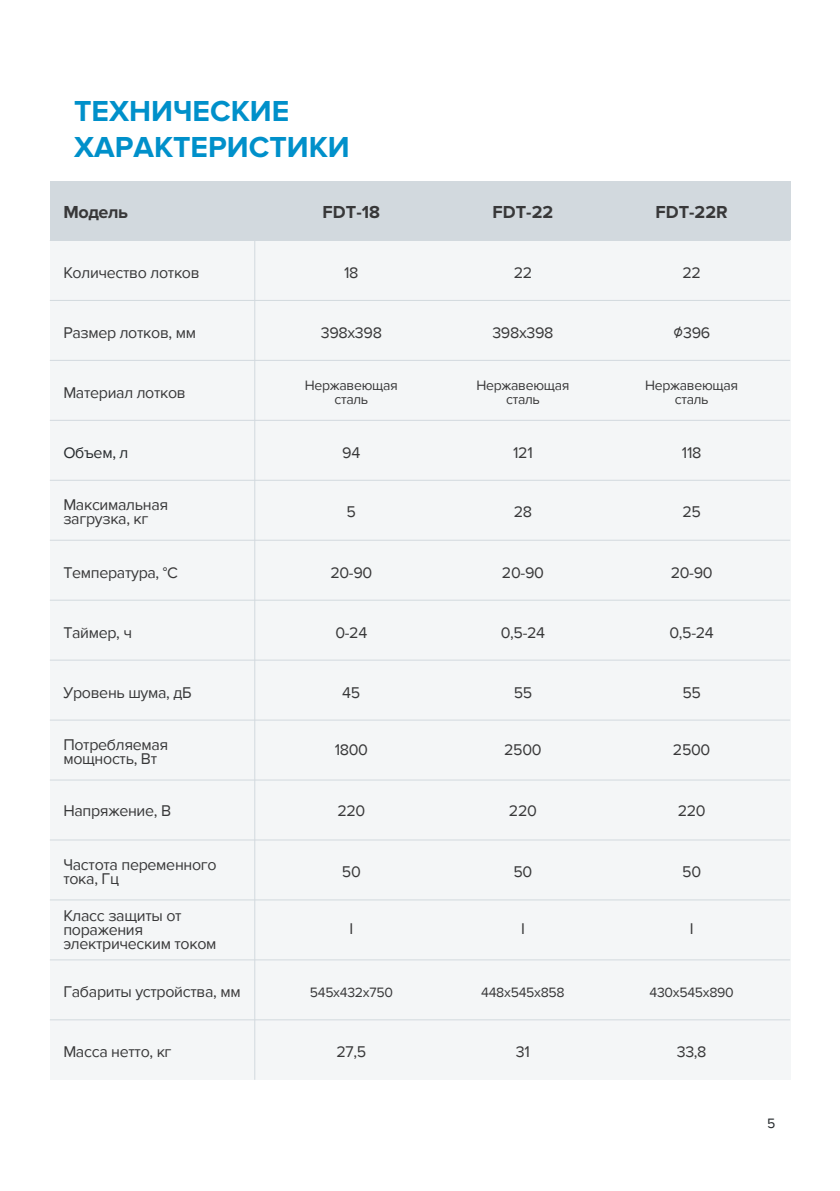
<style>
.page{position:relative;width:840px;height:1191px;background:#fff}
.page>*{position:absolute;margin:0;border:0;box-sizing:border-box;transform-origin:0 0}
.t1{font:700 30px/36px "Proxima Nova";color:#0090ca}
.t2{font:700 18px "Proxima Nova";color:#383839}
.t3{font:16px/14px "Proxima Nova";letter-spacing:-.02em;color:#383839}
.t4{font:16px "Proxima Nova";letter-spacing:-.02em;color:#262a2d}
.t5{font:14px/14px "Proxima Nova";letter-spacing:-.02em;color:#383839;text-align:center}
.t6{font:14px "Proxima Nova";color:#262a2d}
.s1{font-family:"GOST Common"}
</style>
<div class="page">
<div style="left:50px;top:180px;width:739px;height:60px;background:#d2d9de"></div>
<div style="left:50px;top:240px;width:739px;height:60px;background:#f4f6f7"></div>
<div style="left:50px;top:300px;width:739px;height:60px;background:#f4f6f7"></div>
<div style="left:50px;top:360px;width:739px;height:60px;background:#f4f6f7"></div>
<div style="left:50px;top:420px;width:739px;height:60px;background:#f4f6f7"></div>
<div style="left:50px;top:480px;width:739px;height:60px;background:#f4f6f7"></div>
<div style="left:50px;top:540px;width:739px;height:60px;background:#f4f6f7"></div>
<div style="left:50px;top:600px;width:739px;height:60px;background:#f4f6f7"></div>
<div style="left:50px;top:660px;width:739px;height:60px;background:#f4f6f7"></div>
<div style="left:50px;top:720px;width:739px;height:60px;background:#f4f6f7"></div>
<div style="left:50px;top:780px;width:739px;height:60px;background:#f4f6f7"></div>
<div style="left:50px;top:840px;width:739px;height:60px;background:#f4f6f7"></div>
<div style="left:50px;top:900px;width:739px;height:60px;background:#f4f6f7"></div>
<div style="left:50px;top:960px;width:739px;height:59px;background:#f4f6f7"></div>
<div style="left:50px;top:1019px;width:739px;height:60px;background:#f4f6f7"></div>
<hr style="left:50px;top:240px;width:739px;height:1px;background:#d2d9de">
<hr style="left:50px;top:300px;width:739px;height:1px;background:#d2d9de">
<hr style="left:50px;top:360px;width:739px;height:1px;background:#d2d9de">
<hr style="left:50px;top:420px;width:739px;height:1px;background:#d2d9de">
<hr style="left:50px;top:480px;width:739px;height:1px;background:#d2d9de">
<hr style="left:50px;top:540px;width:739px;height:1px;background:#d2d9de">
<hr style="left:50px;top:600px;width:739px;height:1px;background:#d2d9de">
<hr style="left:50px;top:660px;width:739px;height:1px;background:#d2d9de">
<hr style="left:50px;top:719px;width:739px;height:1px;background:#d2d9de">
<hr style="left:50px;top:779px;width:739px;height:1px;background:#d2d9de">
<hr style="left:50px;top:839px;width:739px;height:1px;background:#d2d9de">
<hr style="left:50px;top:899px;width:739px;height:1px;background:#d2d9de">
<hr style="left:50px;top:959px;width:739px;height:1px;background:#d2d9de">
<hr style="left:50px;top:1019px;width:739px;height:1px;background:#d2d9de">
<hr style="left:254px;top:240px;width:1px;height:839px;background:#d2d9de">
<h1 class="t1" style="left:74px;top:94px;width:277px">ТЕХНИЧЕСКИЕ<br>ХАРАКТЕРИСТИКИ</h1>
<p class="t2" style="left:63px;top:202px;width:66px">Модель</p>
<p class="t2" style="left:322px;top:202px;width:59px">FDT-18</p>
<p class="t2" style="left:492px;top:202px;width:62px">FDT-22</p>
<p class="t2" style="left:655px;top:202px;width:74px">FDT-22R</p>
<p class="t3" style="left:63px;top:266px;width:138px">Количество лотков</p>
<p class="t3" style="left:344px;top:266px;width:16px">18</p>
<p class="t3" style="left:513px;top:266px;width:20px">22</p>
<p class="t3" style="left:682px;top:266px;width:20px">22</p>
<p class="t3" style="left:63px;top:326px;width:134px">Размер лотков, мм</p>
<p class="t3" style="left:320px;top:326px;width:63px">398х398</p>
<p class="t3" style="left:492px;top:326px;width:63px">398х398</p>
<p class="t3" style="left:672px;top:326px;width:39px"><span class="s1">∅</span>396</p>
<p class="t3" style="left:63px;top:386px;width:124px">Материал лотков</p>
<p class="t5" style="left:304px;top:379px;width:94px">Нержавеющая сталь</p>
<p class="t5" style="left:476px;top:379px;width:94px">Нержавеющая сталь</p>
<p class="t5" style="left:644px;top:379px;width:94px">Нержавеющая сталь</p>
<p class="t4" style="left:63px;top:443px;width:66px">Объем, л</p>
<p class="t3" style="left:63px;top:498px;width:106px">Максимальная загрузка, кг</p>
<p class="t3" style="left:63px;top:566px;width:116px">Температура, °C</p>
<p class="t3" style="left:342px;top:446px;width:20px">94</p>
<p class="t3" style="left:513px;top:446px;width:21px">121</p>
<p class="t3" style="left:681px;top:446px;width:21px">118</p>
<p class="t3" style="left:346px;top:505px;width:11px">5</p>
<p class="t3" style="left:513px;top:505px;width:20px">28</p>
<p class="t3" style="left:682px;top:505px;width:20px">25</p>
<p class="t3" style="left:330px;top:566px;width:43px">20-90</p>
<p class="t3" style="left:501px;top:566px;width:43px">20-90</p>
<p class="t3" style="left:670px;top:566px;width:43px">20-90</p>
<p class="t3" style="left:63px;top:625px;width:70px">Таймер, ч</p>
<p class="t3" style="left:335px;top:625px;width:33px">0-24</p>
<p class="t3" style="left:500px;top:625px;width:46px">0,5-24</p>
<p class="t3" style="left:669px;top:625px;width:46px">0,5-24</p>
<p class="t3" style="left:63px;top:685px;width:129px">Уровень шума, дБ</p>
<p class="t3" style="left:63px;top:738px;width:106px">Потребляемая мощность, Вт</p>
<p class="t3" style="left:342px;top:685px;width:20px">45</p>
<p class="t3" style="left:334px;top:743px;width:35px">1800</p>
<p class="t3" style="left:513px;top:685px;width:20px">55</p>
<p class="t3" style="left:504px;top:743px;width:39px">2500</p>
<p class="t3" style="left:682px;top:685px;width:20px">55</p>
<p class="t3" style="left:672px;top:743px;width:39px">2500</p>
<p class="t3" style="left:63px;top:803px;width:109px">Напряжение, В</p>
<p class="t3" style="left:677px;top:803px;width:29px">220</p>
<p class="t3" style="left:337px;top:803px;width:29px">220</p>
<p class="t3" style="left:508px;top:803px;width:29px">220</p>
<p class="t3" style="left:63px;top:858px;width:155px">Частота переменного тока, Гц</p>
<p class="t3" style="left:63px;top:908px;width:154px">Класс защиты от поражения электрическим током</p>
<p class="t3" style="left:63px;top:985px;width:179px">Габариты устройства, мм</p>
<p class="t3" style="left:63px;top:1045px;width:110px">Масса нетто, кг</p>
<p class="t3" style="left:342px;top:864px;width:20px">50</p>
<p class="t3" style="left:349px;top:921px;width:5px">I</p>
<p class="t5" style="left:309px;top:986px;width:85px">545x432x750</p>
<p class="t3" style="left:336px;top:1045px;width:31px">27,5</p>
<p class="t3" style="left:513px;top:864px;width:20px">50</p>
<p class="t3" style="left:681px;top:864px;width:20px">50</p>
<p class="t3" style="left:520px;top:921px;width:5px">I</p>
<p class="t3" style="left:689px;top:921px;width:5px">I</p>
<p class="t5" style="left:481px;top:986px;width:85px">448х545х858</p>
<p class="t5" style="left:649px;top:986px;width:86px">430х545х890</p>
<p class="t3" style="left:515px;top:1045px;width:16px">31</p>
<p class="t3" style="left:676px;top:1045px;width:31px">33,8</p>
<p class="t6" style="left:766px;top:1114px;width:10px">5</p>
</div>
